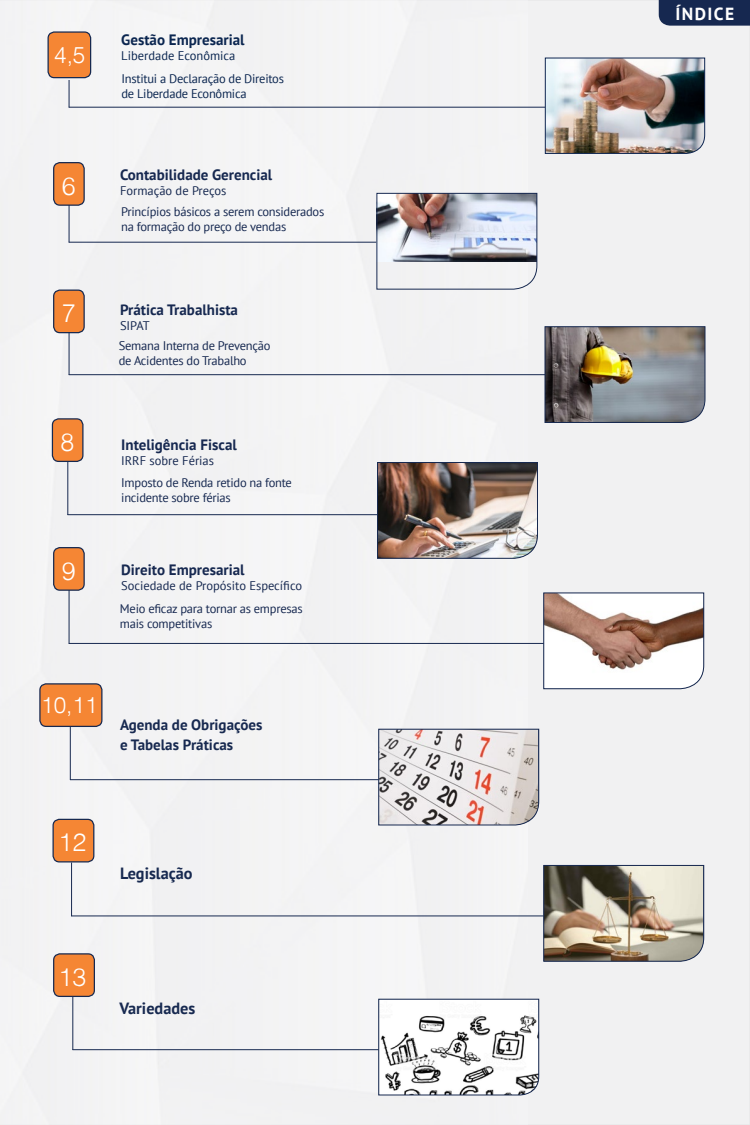
<style>
.page{position:relative;width:750px;height:1125px;background:#fff}
.page>*{position:absolute;margin:0;border:0;box-sizing:border-box;transform-origin:0 0}
.t1{font:25px "Switzerland Light";color:#fff}
.t2{font:22.5px "Switzerland Light";color:#fff}
.t3{font:700 17.5px "PT Sans";letter-spacing:.08em;color:#fff}
.t4{font:700 16.25px "PT Sans";color:#172950}
.t5{font:700 15px "PT Sans";color:#162850}
.t6{font:700 15px/20px "PT Sans";color:#172950}
.t7{font:700 15px "PT Sans";color:#0b2650}
.t8{font:12.5px/15px "PT Sans";letter-spacing:-.02em;color:#162850}
.t9{font:12.5px "PT Sans";color:#162850}
.t10{font:12.5px/15px "PT Sans";letter-spacing:-.02em;color:#0b2650}
.t11{font:12.5px "PT Sans";color:#0b2650}
</style>
<div class="page">
<div style="left:527px;top:0;width:223px;height:1125px;background:#f1f1f2"></div>
<div style="left:0;top:0;width:527px;height:1125px;background:#f3f3f4"></div>
<img style="left:545px;top:57px;width:160px;height:97px">
<img style="left:376px;top:193px;width:162px;height:97px">
<img style="left:544px;top:326px;width:162px;height:97px">
<img style="left:377px;top:462px;width:161px;height:97px">
<svg style="left:543px;top:592px;width:161px;height:97px"></svg>
<svg style="left:378px;top:729px;width:161px;height:97px;background:#d3cccc"></svg>
<img style="left:543px;top:865px;width:161px;height:97px">
<svg style="left:378px;top:999px;width:161px;height:97px"></svg>
<div style="left:48px;top:32px;width:43px;height:46px;background:#f58634;border-radius:6px"></div>
<div style="left:48px;top:31px;width:43px;height:47px;border:1px solid #172950;border-radius:6px"></div>
<div style="left:54px;top:163px;width:30px;height:42px;background:#f58634;border-radius:6px"></div>
<div style="left:53px;top:162px;width:32px;height:44px;border:1px solid #172950;border-radius:6px"></div>
<div style="left:54px;top:290px;width:30px;height:43px;background:#f58634;border-radius:6px"></div>
<div style="left:53px;top:290px;width:32px;height:43px;border:1px solid #172950;border-radius:6px"></div>
<div style="left:52px;top:419px;width:31px;height:42px;background:#f58634;border-radius:6px"></div>
<div style="left:52px;top:418px;width:32px;height:44px;border:1px solid #172950;border-radius:6px"></div>
<div style="left:54px;top:548px;width:30px;height:42px;background:#f58634;border-radius:6px"></div>
<div style="left:53px;top:547px;width:32px;height:44px;border:1px solid #172950;border-radius:6px"></div>
<div style="left:40px;top:684px;width:62px;height:42px;background:#f58634;border-radius:6px"></div>
<div style="left:39px;top:683px;width:64px;height:44px;border:1px solid #172950;border-radius:6px"></div>
<div style="left:53px;top:819px;width:41px;height:43px;background:#f58634;border-radius:6px"></div>
<div style="left:52px;top:819px;width:42px;height:43px;border:1px solid #172950;border-radius:6px"></div>
<div style="left:54px;top:954px;width:40px;height:42px;background:#f58634;border-radius:6px"></div>
<div style="left:53px;top:953px;width:42px;height:44px;border:1px solid #172950;border-radius:6px"></div>
<hr style="left:69px;top:107px;width:476px;height:1px;background:#162850">
<svg style="left:69px;top:80px;width:1px;height:28px"></svg>
<hr style="left:69px;top:242px;width:307px;height:1px;background:#162850">
<hr style="left:69px;top:205px;width:1px;height:37px;background:#162850">
<hr style="left:69px;top:374px;width:476px;height:1px;background:#172950">
<hr style="left:69px;top:332px;width:1px;height:43px;background:#172950">
<hr style="left:68px;top:514px;width:310px;height:1px;background:#172950">
<hr style="left:68px;top:461px;width:1px;height:54px;background:#172950">
<hr style="left:69px;top:643px;width:475px;height:1px;background:#172950">
<hr style="left:69px;top:590px;width:1px;height:54px;background:#172950">
<hr style="left:70px;top:779px;width:309px;height:1px;background:#172950">
<hr style="left:70px;top:726px;width:1px;height:54px;background:#172950">
<hr style="left:71px;top:916px;width:473px;height:1px;background:#172950">
<hr style="left:71px;top:862px;width:1px;height:54px;background:#172950">
<hr style="left:72px;top:1049px;width:307px;height:1px;background:#172950">
<hr style="left:72px;top:996px;width:1px;height:54px;background:#172950">
<div style="left:659px;top:0;width:91px;height:26px;background:#162850"></div>
<h2 class="t2" style="left:54px;top:41px;width:33px">4,5</h2>
<p class="t7" style="left:121px;top:30px;width:125px">Gestão Empresarial</p>
<p class="t11" style="left:121px;top:48px;width:116px">Liberdade Econômica</p>
<p class="t10" style="left:121px;top:71px;width:164px">Institui a Declaração de Direitos de Liberdade Econômica</p>
<h1 class="t1" style="left:62px;top:170px;width:15px">6</h1>
<p class="t5" style="left:120px;top:165px;width:154px">Contabilidade Gerencial</p>
<p class="t9" style="left:120px;top:183px;width:108px">Formação de Preços</p>
<p class="t8" style="left:121px;top:204px;width:205px">Princípios básicos a serem considerados na formação do preço de vendas</p>
<h1 class="t1" style="left:62px;top:298px;width:15px">7</h1>
<p class="t5" style="left:120px;top:300px;width:120px">Prática Trabalhista</p>
<p class="t8" style="left:120px;top:318px;width:31px">SIPAT</p>
<p class="t8" style="left:119px;top:337px;width:153px">Semana Interna de Prevenção de Acidentes do Trabalho</p>
<h1 class="t1" style="left:61px;top:426px;width:15px">8</h1>
<h1 class="t1" style="left:62px;top:555px;width:15px">9</h1>
<h2 class="t2" style="left:41px;top:691px;width:58px">10,11</h2>
<p class="t5" style="left:121px;top:435px;width:117px">Inteligência Fiscal</p>
<p class="t9" style="left:121px;top:453px;width:94px">IRRF sobre Férias</p>
<p class="t8" style="left:121px;top:475px;width:172px">Imposto de Renda retido na fonte incidente sobre férias</p>
<p class="t5" style="left:121px;top:560px;width:125px">Direito Empresarial</p>
<p class="t9" style="left:121px;top:578px;width:182px">Sociedade de Propósito Específico</p>
<p class="t8" style="left:120px;top:601px;width:184px">Meio eficaz para tornar as empresas mais competitivas</p>
<p class="t6" style="left:120px;top:715px;width:144px">Agenda de Obrigações e Tabelas Práticas</p>
<h1 class="t1" style="left:59px;top:826px;width:29px">12</h1>
<h3 class="t4" style="left:120px;top:862px;width:74px">Legislação</h3>
<h1 class="t1" style="left:59px;top:961px;width:29px">13</h1>
<h3 class="t4" style="left:119px;top:997px;width:77px">Variedades</h3>
<h3 class="t3" style="left:676px;top:2px;width:60px">ÍNDICE</h3>
</div>
